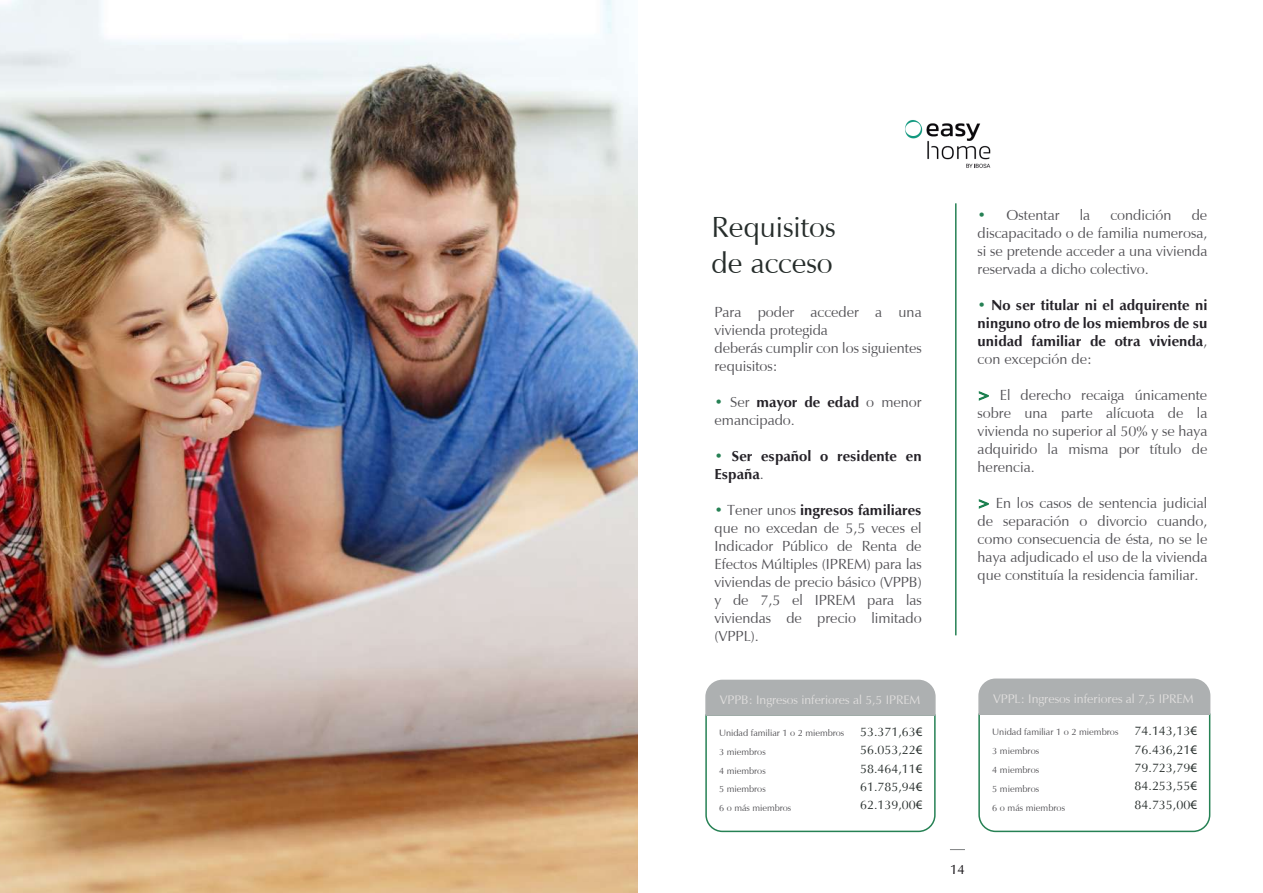
<style>
.page{position:relative;width:1263px;height:893px;background:#fff}
.page>*{position:absolute;margin:0;border:0;box-sizing:border-box;transform-origin:0 0}
.t1{font:29.85px/35.8px "Vera Humana 95";color:#262d2b}
.t2{font:15px/18px "Vera Humana 95";color:#525155;text-align:justify}
.t3{font:700 15px/18px "Vera Humana 95";color:#252228;text-align:justify}
.t4{font:13.8px "Vera Humana 95";color:#0c090d}
.t5{font:13.05px/18.5px "Vera Humana 95";color:#262d2b;text-align:justify}
.t6{font:12.9px/18.3px "Vera Humana 95";color:#262d2b;text-align:justify}
.t7{font:12.75px "Vera Humana 95";color:#e1dfde}
.t8{font:9.6px/18.9px "Vera Humana 95";color:#504f53}
.t9{font:9.45px/18.8px "Vera Humana 95";color:#504f53}
.s1{color:#268154}
.s2{font-weight:700;color:#252228}
.s3{font-weight:400;color:#268154}
.s4{font-weight:400;color:#525155}
.s5{font-family:"Myriad Pro"}
</style>
<div class="page">
<svg style="left:705px;top:679px;width:231px;height:154px"></svg>
<svg style="left:978px;top:678px;width:233px;height:155px"></svg>
<img style="left:905px;top:120px;width:86px;height:48px">
<img style="left:0;top:0;width:638px;height:893px">
<svg style="left:978px;top:391px;width:11px;height:10px"></svg>
<svg style="left:978px;top:499px;width:11px;height:10px"></svg>
<hr style="left:955px;top:203px;width:1px;height:432px;background:#268154">
<svg style="left:950px;top:849px;width:15px;height:1px"></svg>
<h1 class="t1" style="left:712px;top:209px;width:125px">Requisitos de acceso</h1>
<p class="t2" style="left:714px;top:303px;width:209px;text-align:left">Para poder acceder a una vivienda protegida<br>deberás cumplir con los siguientes requisitos:</p>
<p class="t2" style="left:714px;top:393px;width:209px"><span class="s1">•</span> Ser <span class="s2">mayor de edad</span> o menor emancipado.</p>
<p class="t3" style="left:714px;top:447px;width:209px"><span class="s3">•</span> Ser español o residente en<br>España<span class="s4">.</span></p>
<p class="t2" style="left:714px;top:501px;width:209px"><span class="s1">•</span> Tener unos <span class="s2">ingresos familiares </span>que no excedan de 5,5 veces el Indicador Público de Renta de Efectos Múltiples (IPREM) para las viviendas de precio básico (VPPB) y de 7,5 el IPREM para las viviendas de precio limitado (VPPL).</p>
<p class="t7" style="left:720px;top:692px;width:202px">VPPB: Ingresos inferiores al 5,5 IPREM</p>
<p class="t2" style="left:978px;top:206px;width:231px;text-indent:214px">de discapacitado o de familia numerosa, si se pretende acceder a una vivienda reservada a dicho colectivo.</p>
<p class="t3" style="left:978px;top:296px;width:231px"><span class="s3">•</span> No ser titular ni el adquirente ni ninguno otro de los miembros de su unidad familiar de otra vivienda<span class="s4">, con excepción de:</span></p>
<p class="t2" style="left:978px;top:386px;width:231px;text-indent:22px">El derecho recaiga únicamente sobre una parte alícuota de la vivienda no superior al 50% y se haya adquirido la misma por título de herencia.</p>
<p class="t2" style="left:978px;top:494px;width:231px;text-indent:18px">En los casos de sentencia judicial de separación o divorcio cuando, como consecuencia de ésta, no se le haya adjudicado el uso de la vivienda que constituía la residencia familiar.</p>
<p class="t2" style="left:978px;top:206px;width:83px"><span class="s1">•</span> Ostentar</p>
<p class="t2" style="left:1080px;top:206px;width:12px">la</p>
<p class="t2" style="left:1110px;top:206px;width:63px">condición</p>
<p class="t7" style="left:993px;top:691px;width:202px">VPPL: Ingresos inferiores al 7,5 IPREM</p>
<p class="t9" style="left:719px;top:723px;width:127px">Unidad familiar 1 o 2 miembros</p>
<p class="t9" style="left:719px;top:742px;width:74px">3 miembros<br>4 miembros<br>5 miembros<br>6 o más miembros</p>
<p class="t6" style="left:860px;top:723px;width:64px">53.371,63<span class="s5">€ </span>56.053,22<span class="s5">€ </span>58.464,11<span class="s5">€ </span>61.785,94<span class="s5">€ </span>62.139,00<span class="s5">€</span></p>
<p class="t8" style="left:992px;top:723px;width:128px">Unidad familiar 1 o 2 miembros</p>
<p class="t8" style="left:992px;top:742px;width:74px">3 miembros<br>4 miembros<br>5 miembros<br>6 o más miembros</p>
<p class="t5" style="left:1134px;top:722px;width:64px">74.143,13<span class="s5">€ </span>76.436,21<span class="s5">€ </span>79.723,79<span class="s5">€ </span>84.253,55<span class="s5">€ </span>84.735,00<span class="s5">€</span></p>
<p class="t4" style="left:950px;top:861px;width:16px">14</p>
</div>
